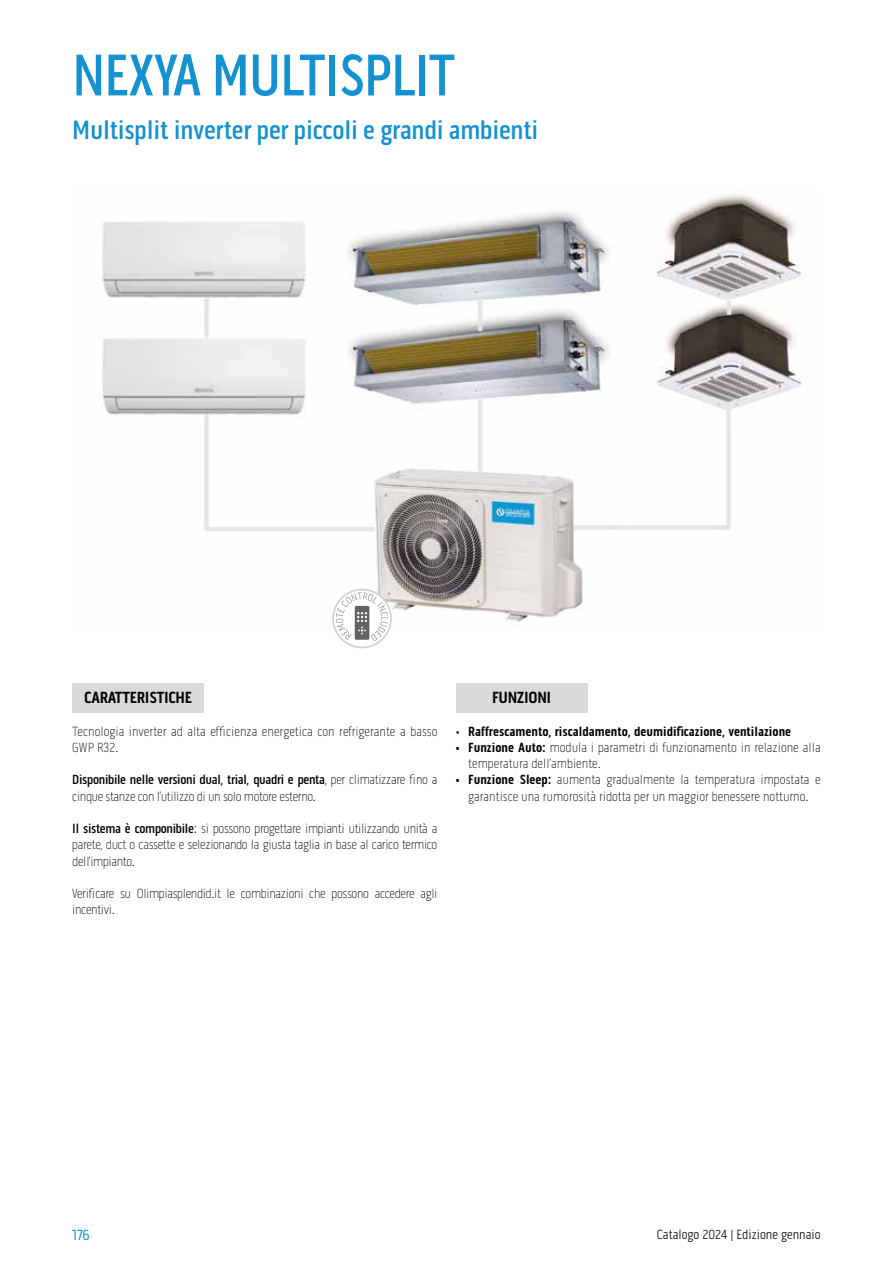
<style>
.page{position:relative;width:893px;height:1263px;background:#fff}
.page>*{position:absolute;margin:0;border:0;box-sizing:border-box;transform-origin:0 0}
.t1{font:500 60px "Pill Gothic 300 mg";letter-spacing:-.02em;color:#1391d1;scale:.95 1}
.t2{font:500 27px "Pill Gothic 300 mg";letter-spacing:-.01em;color:#1391d1}
.t3{font:700 16.5px "Pill Gothic 300 mg";letter-spacing:-.02em;color:#000}
.t4{font:15px "Pill Gothic 300 mg";color:#1391d1}
.t5{font:100 13.5px/16.2px "Pill Gothic 300 mg";color:#000}
.t6{font:100 13.5px/16.2px "Pill Gothic 300 mg";letter-spacing:-.025em;color:#000}
.t7{font:700 13.5px "Pill Gothic 300 mg";color:#000}
.t8{font:300 13.5px "Pill Gothic 300 mg";color:#000}
.s1{font-weight:500}
.s2{font-weight:100}
.s3{font-weight:700}
</style>
<div class="page">
<img style="left:98px;top:194px;width:704px;height:437px">
<div style="left:72px;top:683px;width:132px;height:30px;background:#dadada"></div>
<div style="left:456px;top:683px;width:132px;height:30px;background:#dadada"></div>
<svg style="left:333px;top:590px;width:58px;height:57px"></svg>
<div style="left:332px;top:589px;width:60px;height:59px;border:2px solid #d0d0d0;border-radius:50%"></div>
<svg style="left:336px;top:592px;width:52px;height:49px"></svg>
<h1 class="t1" style="left:72px;top:40px;width:404px">NEXYA MULTISPLIT</h1>
<h2 class="t2" style="left:72px;top:114px;width:468px">Multisplit inverter per piccoli e grandi ambienti</h2>
<p class="t3" style="left:84px;top:687px;width:109px">CARATTERISTICHE</p>
<p class="t3" style="left:492px;top:687px;width:61px">FUNZIONI</p>
<p class="t5" style="left:72px;top:723px;width:367px">Tecnologia inverter ad alta efficienza energetica con refrigerante a basso<br>GWP R32.</p>
<p class="t6" style="left:72px;top:772px;width:367px"><span class="s1">Disponibile nelle versioni dual, trial, quadri e penta</span>, per climatizzare fino a cinque stanze con l’utilizzo di un solo motore esterno.</p>
<p class="t5" style="left:72px;top:820px;width:367px;text-align:justify"><span class="s1">Il sistema è componibile</span>: si possono progettare impianti utilizzando unità a parete, duct o cassette e selezionando la giusta taglia in base al carico termico dell’impianto.</p>
<p class="t6" style="left:72px;top:885px;width:367px">Verificare su Olimpiasplendid.it le combinazioni che possono accedere agli incentivi.</p>
<p class="t7" style="left:455px;top:723px;width:337px"><span class="s2">•</span> Raffrescamento, riscaldamento, deumidificazione, ventilazione</p>
<p class="t5" style="left:468px;top:739px;width:354px;text-indent:-13px"><span class="s3">• Funzione Auto:</span> modula i parametri di funzionamento in relazione alla temperatura dell’ambiente.</p>
<p class="t5" style="left:455px;top:772px;width:367px;text-align:center"><span class="s3">• Funzione Sleep:</span> aumenta gradualmente la temperatura impostata e garantisce una rumorosità ridotta per un maggior benessere notturno.</p>
<p class="t4" style="left:72px;top:1226px;width:19px">176</p>
<p class="t8" style="left:657px;top:1227px;width:165px">Catalogo 2024 | Edizione gennaio</p>
</div>
